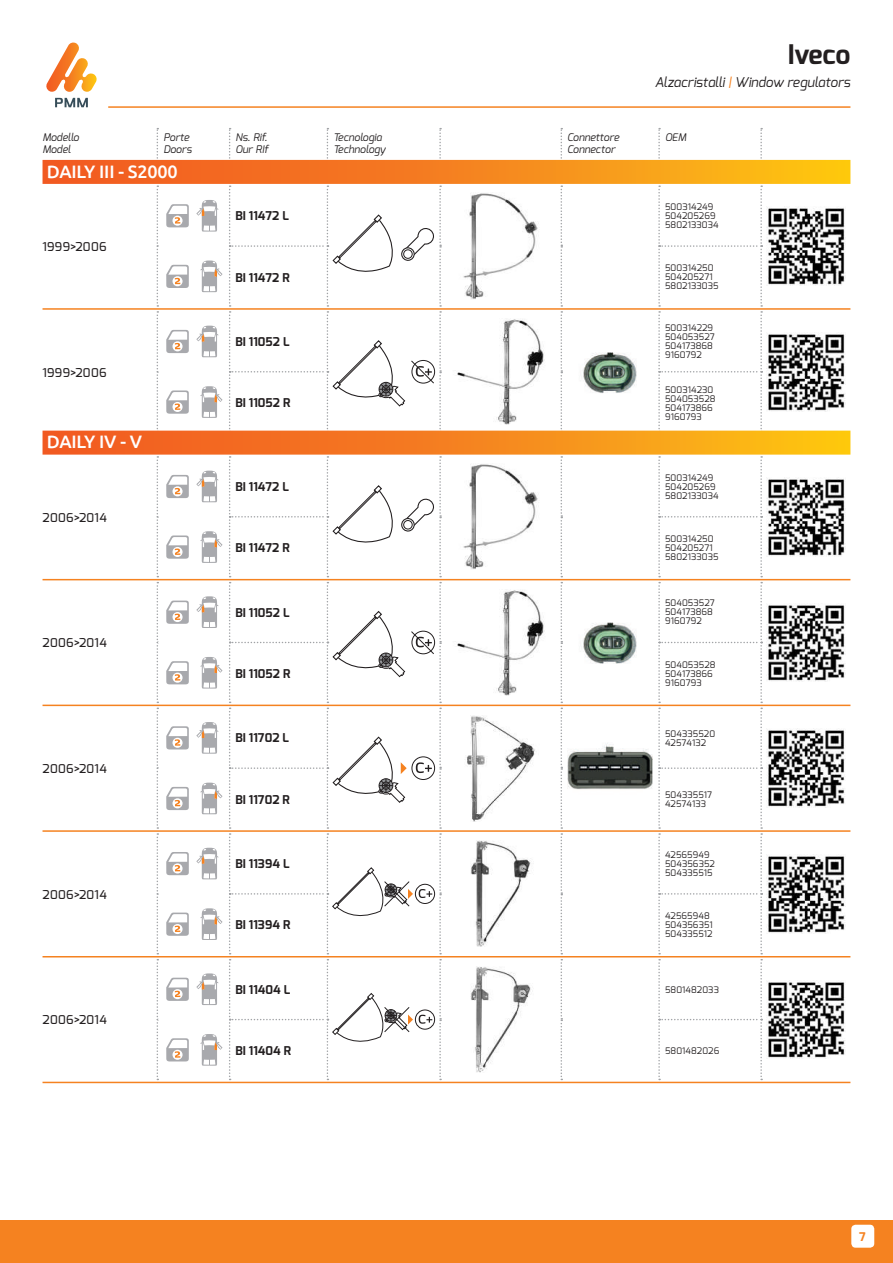
<style>
.page{position:relative;width:893px;height:1263px;background:#fff}
.page>*{position:absolute;margin:0;border:0;box-sizing:border-box;transform-origin:0 0}
.t1{font:700 27px "Exo";letter-spacing:-.01em;color:#231f20}
.t2{font:500 18px "Ubuntu";letter-spacing:-.01em;color:#fff}
.t3{font:italic 13.5px "Exo";color:#231f20}
.t4{font:700 12.15px "Exo";color:#231f20}
.t5{font:500 12.15px "Exo";letter-spacing:.025em;color:#231f20}
.t6{font:700 12px "Exo";color:#f58220}
.t7{font:italic 10.5px/12.6px "Exo";color:#231f20}
.t8{font:9px/9px "Exo";letter-spacing:.01em;color:#231f20}
.s1{color:#f58220}
</style>
<div class="page">
<hr style="left:108px;top:106px;width:742px;height:2px;background:#f58220">
<svg style="left:157px;top:128px;width:1px;height:32px"></svg>
<svg style="left:229px;top:128px;width:2px;height:32px"></svg>
<svg style="left:327px;top:128px;width:1px;height:32px"></svg>
<svg style="left:439px;top:128px;width:2px;height:32px"></svg>
<svg style="left:561px;top:128px;width:1px;height:32px"></svg>
<svg style="left:658px;top:128px;width:2px;height:32px"></svg>
<svg style="left:760px;top:128px;width:2px;height:32px"></svg>
<div style="left:43px;top:160px;width:807px;height:24px;background:linear-gradient(to right,#f04f25,#fcc015)"></div>
<svg style="left:166px;top:204px;width:23px;height:23px"></svg>
<svg style="left:196px;top:200px;width:23px;height:32px"></svg>
<img style="left:463px;top:193px;width:75px;height:106px">
<img style="left:766px;top:207px;width:79px;height:78px">
<svg style="left:166px;top:265px;width:23px;height:23px"></svg>
<svg style="left:200px;top:261px;width:23px;height:31px"></svg>
<hr style="left:43px;top:308px;width:807px;height:2px;background:#f58220">
<svg style="left:157px;top:185px;width:1px;height:246px"></svg>
<svg style="left:561px;top:185px;width:1px;height:246px"></svg>
<svg style="left:658px;top:185px;width:104px;height:246px"></svg>
<svg style="left:166px;top:330px;width:23px;height:23px"></svg>
<svg style="left:196px;top:326px;width:23px;height:31px"></svg>
<svg style="left:229px;top:185px;width:212px;height:246px"></svg>
<img style="left:457px;top:319px;width:88px;height:106px">
<img style="left:583px;top:352px;width:54px;height:41px">
<img style="left:766px;top:334px;width:79px;height:77px">
<svg style="left:166px;top:390px;width:23px;height:24px"></svg>
<svg style="left:200px;top:386px;width:23px;height:32px"></svg>
<div style="left:43px;top:431px;width:807px;height:24px;background:linear-gradient(to right,#f04f25,#fcc015)"></div>
<svg style="left:166px;top:475px;width:23px;height:23px"></svg>
<svg style="left:196px;top:471px;width:23px;height:31px"></svg>
<img style="left:463px;top:464px;width:75px;height:105px">
<img style="left:766px;top:477px;width:79px;height:79px">
<svg style="left:166px;top:535px;width:23px;height:24px"></svg>
<svg style="left:200px;top:531px;width:23px;height:32px"></svg>
<hr style="left:43px;top:579px;width:807px;height:1px;background:#f58220">
<svg style="left:166px;top:600px;width:23px;height:24px"></svg>
<svg style="left:196px;top:596px;width:23px;height:32px"></svg>
<img style="left:457px;top:590px;width:88px;height:106px">
<img style="left:583px;top:622px;width:54px;height:42px">
<img style="left:766px;top:605px;width:79px;height:77px">
<svg style="left:166px;top:661px;width:23px;height:23px"></svg>
<svg style="left:200px;top:657px;width:23px;height:31px"></svg>
<hr style="left:43px;top:705px;width:807px;height:1px;background:#f58220">
<svg style="left:166px;top:726px;width:23px;height:23px"></svg>
<svg style="left:196px;top:722px;width:23px;height:32px"></svg>
<img style="left:466px;top:715px;width:69px;height:106px">
<img style="left:568px;top:743px;width:85px;height:47px">
<img style="left:767px;top:730px;width:78px;height:77px">
<svg style="left:166px;top:787px;width:23px;height:23px"></svg>
<svg style="left:200px;top:783px;width:23px;height:31px"></svg>
<hr style="left:43px;top:830px;width:807px;height:2px;background:#f58220">
<svg style="left:166px;top:852px;width:23px;height:23px"></svg>
<svg style="left:196px;top:848px;width:23px;height:31px"></svg>
<img style="left:471px;top:841px;width:60px;height:106px">
<img style="left:767px;top:854px;width:78px;height:79px">
<svg style="left:166px;top:912px;width:23px;height:24px"></svg>
<svg style="left:200px;top:908px;width:23px;height:32px"></svg>
<hr style="left:43px;top:956px;width:807px;height:1px;background:#f58220">
<svg style="left:157px;top:456px;width:1px;height:624px"></svg>
<svg style="left:561px;top:456px;width:1px;height:624px"></svg>
<svg style="left:658px;top:456px;width:104px;height:624px"></svg>
<svg style="left:166px;top:977px;width:23px;height:24px"></svg>
<svg style="left:196px;top:973px;width:23px;height:32px"></svg>
<svg style="left:229px;top:456px;width:212px;height:624px"></svg>
<img style="left:470px;top:966px;width:61px;height:107px">
<img style="left:767px;top:980px;width:78px;height:79px">
<svg style="left:166px;top:1038px;width:23px;height:23px"></svg>
<svg style="left:200px;top:1034px;width:23px;height:32px"></svg>
<hr style="left:43px;top:1082px;width:807px;height:1px;background:#f58220">
<div style="left:0;top:1220px;width:893px;height:43px;background:#f58220"></div>
<div style="left:851px;top:1225px;width:23px;height:23px;background:#fff;border-radius:4px"></div>
<svg style="left:46px;top:42px;width:51px;height:50px"></svg>
<svg style="left:55px;top:98px;width:33px;height:9px"></svg>
<h1 class="t1" style="left:788px;top:37px;width:64px">Iveco</h1>
<h3 class="t3" style="left:655px;top:73px;width:197px">Alzacristalli <span class="s1">|</span> Window regulators</h3>
<p class="t7" style="left:43px;top:130px;width:38px">Modello<br>Model</p>
<p class="t7" style="left:163px;top:130px;width:30px">Porte<br>Doors</p>
<p class="t7" style="left:236px;top:130px;width:34px">Ns. Rif.<br>Our RIf</p>
<p class="t7" style="left:333px;top:130px;width:54px">Tecnologia<br>Technology</p>
<p class="t7" style="left:567px;top:130px;width:53px">Connettore<br>Connector</p>
<p class="t7" style="left:665px;top:130px;width:23px">OEM</p>
<h2 class="t2" style="left:47px;top:160px;width:133px">DAILY III - S2000</h2>
<h3 class="t5" style="left:43px;top:239px;width:66px">1999&gt;2006</h3>
<h3 class="t5" style="left:43px;top:364px;width:66px">1999&gt;2006</h3>
<h2 class="t2" style="left:47px;top:431px;width:97px">DAILY IV - V</h2>
<h3 class="t5" style="left:43px;top:509px;width:66px">2006&gt;2014</h3>
<h3 class="t5" style="left:43px;top:635px;width:66px">2006&gt;2014</h3>
<h3 class="t5" style="left:43px;top:761px;width:66px">2006&gt;2014</h3>
<h3 class="t5" style="left:43px;top:886px;width:66px">2006&gt;2014</h3>
<h3 class="t5" style="left:43px;top:1012px;width:66px">2006&gt;2014</h3>
<h3 class="t4" style="left:236px;top:208px;width:55px">BI 11472 L</h3>
<p class="t8" style="left:665px;top:202px;width:55px">500314249<br>504205269<br>5802133034</p>
<h3 class="t4" style="left:236px;top:269px;width:56px">BI 11472 R</h3>
<p class="t8" style="left:665px;top:264px;width:55px">500314250<br>504205271<br>5802133035</p>
<h3 class="t4" style="left:236px;top:334px;width:55px">BI 11052 L</h3>
<h3 class="t4" style="left:236px;top:395px;width:56px">BI 11052 R</h3>
<p class="t8" style="left:665px;top:323px;width:51px">500314229<br>504053527<br>504173868<br>9160792</p>
<p class="t8" style="left:665px;top:385px;width:52px">500314230<br>504053528<br>504173866<br>9160793</p>
<h3 class="t4" style="left:236px;top:479px;width:55px">BI 11472 L</h3>
<p class="t8" style="left:665px;top:473px;width:55px">500314249<br>504205269<br>5802133034</p>
<h3 class="t4" style="left:236px;top:540px;width:56px">BI 11472 R</h3>
<p class="t8" style="left:665px;top:534px;width:55px">500314250<br>504205271<br>5802133035</p>
<h3 class="t4" style="left:236px;top:604px;width:55px">BI 11052 L</h3>
<p class="t8" style="left:665px;top:599px;width:51px">504053527<br>504173868<br>9160792</p>
<h3 class="t4" style="left:236px;top:666px;width:56px">BI 11052 R</h3>
<p class="t8" style="left:665px;top:660px;width:52px">504053528<br>504173866<br>9160793</p>
<h3 class="t4" style="left:236px;top:730px;width:55px">BI 11702 L</h3>
<p class="t8" style="left:665px;top:729px;width:52px">504335520<br>42574132</p>
<h3 class="t4" style="left:236px;top:791px;width:56px">BI 11702 R</h3>
<p class="t8" style="left:665px;top:790px;width:49px">504335517<br>42574133</p>
<h3 class="t4" style="left:236px;top:856px;width:55px">BI 11394 L</h3>
<p class="t8" style="left:665px;top:850px;width:51px">42565949<br>504356352<br>504335515</p>
<h3 class="t4" style="left:236px;top:917px;width:56px">BI 11394 R</h3>
<p class="t8" style="left:665px;top:911px;width:49px">42565948<br>504356351<br>504335512</p>
<h3 class="t4" style="left:236px;top:981px;width:56px">BI 11404 L</h3>
<p class="t8" style="left:665px;top:985px;width:55px">5801482033</p>
<h3 class="t4" style="left:236px;top:1043px;width:57px">BI 11404 R</h3>
<p class="t8" style="left:665px;top:1046px;width:56px">5801482026</p>
<h3 class="t6" style="left:859px;top:1228px;width:8px">7</h3>
</div>
